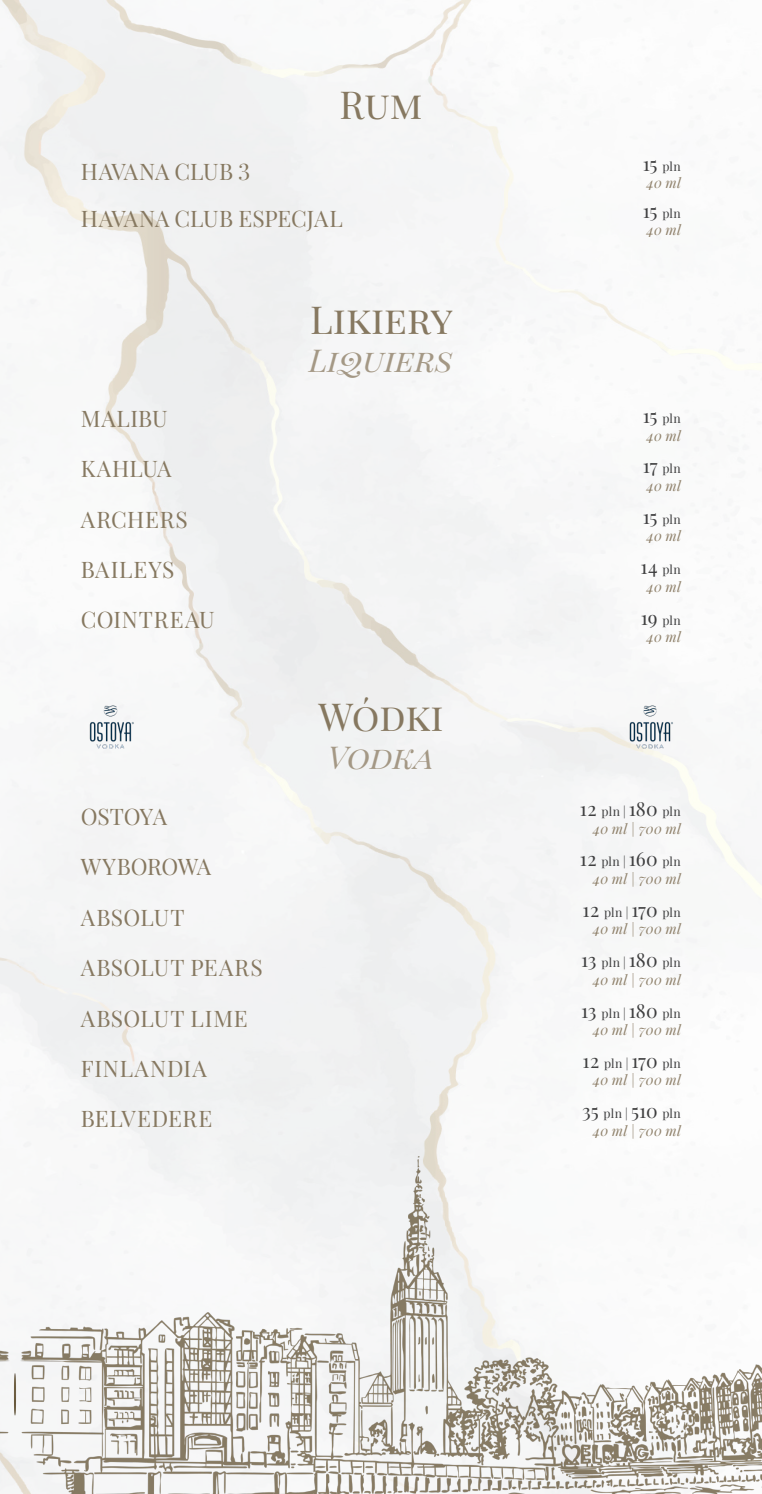
<style>
.page{position:relative;width:762px;height:1494px;background:#fff}
.page>*{position:absolute;margin:0;border:0;box-sizing:border-box;transform-origin:0 0}
.t1{font:38.5px "Playfair Display";color:#867860}
.t2{font:italic 31.5px "Playfair Display";letter-spacing:.02em;color:#a49885}
.t3{font:italic 31.5px "Playfair Display";letter-spacing:.04em;color:#a49885}
.opis_PL{font:22.75px "Playfair Display";letter-spacing:.015em;color:#867860}
.opis_PL-2{font:22.75px "Playfair Display";letter-spacing:.035em;color:#867860}
.opis_PL-3{font:22.75px "Playfair Display";letter-spacing:-.015em;color:#867860}
.Nazwa_dania{font:italic 14px "Playfair Display";letter-spacing:.015em;color:#90826c}
.Nazwa_dania-2{font:12.25px "Playfair Display";letter-spacing:.025em;color:#3e3e3f}
.s1{font-size:19.25px}
</style>
<div class="page">
<img style="left:0;top:0;width:761px;height:1156px">
<img style="left:16px;top:1156px;width:745px;height:337px">
<img style="left:0;top:1240px;width:16px;height:251px">
<img style="left:77px;top:689px;width:67px;height:73px">
<img style="left:616px;top:689px;width:67px;height:73px">
<p class="t1" style="left:339px;top:74px;width:85px">Rum</p>
<p class="opis_PL" style="left:81px;top:153px;width:171px">HAVANA CLUB 3</p>
<p class="Nazwa_dania-2" style="left:642px;top:157px;width:40px"><span class="s1">15</span> pln</p>
<p class="Nazwa_dania" style="left:646px;top:172px;width:36px">40 ml</p>
<p class="opis_PL" style="left:81px;top:200px;width:263px">HAVANA CLUB ESPECJAL</p>
<p class="Nazwa_dania-2" style="left:642px;top:203px;width:40px"><span class="s1">15</span> pln</p>
<p class="Nazwa_dania" style="left:646px;top:219px;width:36px">40 ml</p>
<p class="t1" style="left:310px;top:289px;width:141px">Likiery</p>
<p class="t2" style="left:309px;top:335px;width:140px">Liquier s</p>
<p class="opis_PL" style="left:81px;top:400px;width:88px">MALIBU</p>
<p class="Nazwa_dania-2" style="left:642px;top:409px;width:40px"><span class="s1">15</span> pln</p>
<p class="Nazwa_dania" style="left:646px;top:424px;width:36px">40 ml</p>
<p class="opis_PL" style="left:81px;top:451px;width:92px">KAHLUA</p>
<p class="Nazwa_dania-2" style="left:642px;top:459px;width:40px"><span class="s1">17</span> pln</p>
<p class="Nazwa_dania" style="left:646px;top:474px;width:36px">40 ml</p>
<p class="opis_PL" style="left:81px;top:501px;width:109px">ARCHERS</p>
<p class="Nazwa_dania-2" style="left:642px;top:509px;width:40px"><span class="s1">15</span> pln</p>
<p class="Nazwa_dania" style="left:646px;top:525px;width:36px">40 ml</p>
<p class="opis_PL-2" style="left:81px;top:551px;width:95px">BAILEYS</p>
<p class="Nazwa_dania-2" style="left:640px;top:560px;width:42px"><span class="s1">14</span> pln</p>
<p class="Nazwa_dania" style="left:646px;top:575px;width:36px">40 ml</p>
<p class="opis_PL-2" style="left:81px;top:602px;width:135px">COINTREAU</p>
<p class="Nazwa_dania-2" style="left:640px;top:610px;width:42px"><span class="s1">19</span> pln</p>
<p class="Nazwa_dania" style="left:646px;top:626px;width:36px">40 ml</p>
<p class="t1" style="left:318px;top:686px;width:127px">Wódki</p>
<p class="t3" style="left:328px;top:732px;width:104px">Vodka</p>
<p class="opis_PL" style="left:81px;top:798px;width:88px">OSTOYA</p>
<p class="Nazwa_dania-2" style="left:579px;top:801px;width:103px"><span class="s1">12</span> pln | <span class="s1">180</span> pln</p>
<p class="Nazwa_dania" style="left:593px;top:817px;width:89px">40 ml | 700 ml</p>
<p class="opis_PL-3" style="left:81px;top:849px;width:132px">WYBOROWA</p>
<p class="Nazwa_dania-2" style="left:579px;top:852px;width:103px"><span class="s1">12</span> pln | <span class="s1">160</span> pln</p>
<p class="Nazwa_dania" style="left:593px;top:867px;width:89px">40 ml | 700 ml</p>
<p class="opis_PL" style="left:81px;top:899px;width:105px">ABSOLUT</p>
<p class="Nazwa_dania-2" style="left:582px;top:902px;width:100px"><span class="s1">12</span> pln | <span class="s1">170</span> pln</p>
<p class="Nazwa_dania" style="left:593px;top:918px;width:89px">40 ml | 700 ml</p>
<p class="opis_PL" style="left:81px;top:949px;width:183px">ABSOLUT PEARS</p>
<p class="Nazwa_dania-2" style="left:581px;top:952px;width:101px"><span class="s1">13</span> pln | <span class="s1">180</span> pln</p>
<p class="Nazwa_dania" style="left:593px;top:968px;width:89px">40 ml | 700 ml</p>
<p class="opis_PL" style="left:81px;top:1000px;width:168px">ABSOLUT LIME</p>
<p class="Nazwa_dania-2" style="left:581px;top:1003px;width:101px"><span class="s1">13</span> pln | <span class="s1">180</span> pln</p>
<p class="Nazwa_dania" style="left:593px;top:1018px;width:89px">40 ml | 700 ml</p>
<p class="opis_PL-2" style="left:81px;top:1050px;width:127px">FINLANDIA</p>
<p class="Nazwa_dania-2" style="left:582px;top:1053px;width:100px"><span class="s1">12</span> pln | <span class="s1">170</span> pln</p>
<p class="Nazwa_dania" style="left:593px;top:1069px;width:89px">40 ml | 700 ml</p>
<p class="opis_PL" style="left:81px;top:1100px;width:133px">BELVEDERE</p>
<p class="Nazwa_dania-2" style="left:582px;top:1103px;width:100px"><span class="s1">35</span> pln | <span class="s1">510</span> pln</p>
<p class="Nazwa_dania" style="left:593px;top:1119px;width:89px">40 ml | 700 ml</p>
</div>
